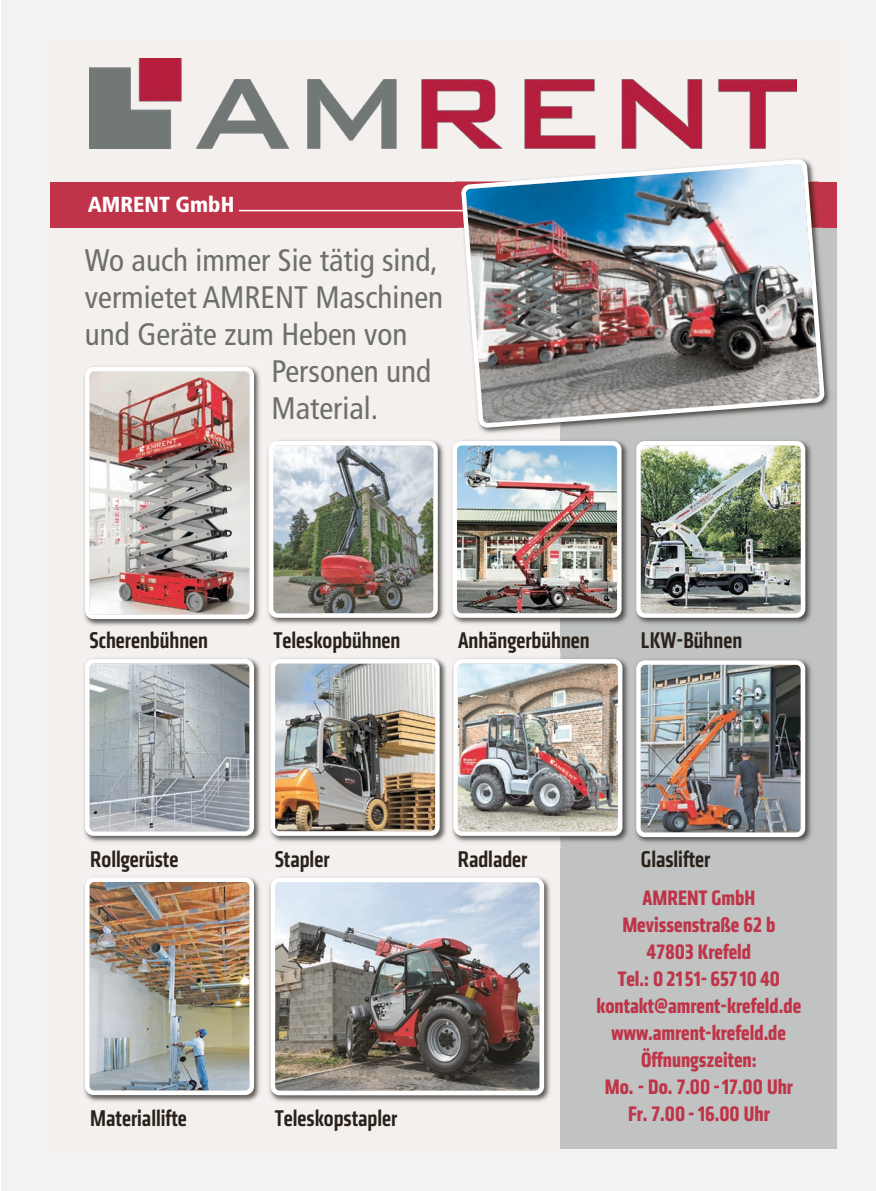
<style>
.page{position:relative;width:876px;height:1191px;background:#fff}
.page>*{position:absolute;margin:0;border:0;box-sizing:border-box;transform-origin:0 0}
.t1{font:condensed 31.05px "Frutiger LT";color:#6e6f6c}
.t2{font:500 condensed 23.55px "Klavika CH";color:#29211a}
.t3{font:700 condensed 21.75px/27px "Klavika CH";color:#bf3449;text-align:center}
.t4{font:900 condensed 21.75px "Frutiger LT";color:#fff}
</style>
<div class="page">
<div style="left:1px;top:0;width:875px;height:1191px;background:#f3f2f0"></div>
<div style="left:560px;top:226px;width:277px;height:922px;background:#c0c3c1"></div>
<img style="left:84px;top:653px;width:545px;height:194px">
<img style="left:453px;top:659px;width:169px;height:177px">
<img style="left:271px;top:659px;width:169px;height:177px">
<div style="left:50px;top:181px;width:787px;height:46px;background:#bf3449"></div>
<img style="left:453px;top:440px;width:359px;height:184px">
<img style="left:452px;top:441px;width:169px;height:177px">
<img style="left:83px;top:878px;width:468px;height:224px">
<img style="left:271px;top:877px;width:273px;height:218px">
<img style="left:636px;top:441px;width:169px;height:177px">
<img style="left:267px;top:440px;width:177px;height:184px">
<img style="left:269px;top:441px;width:169px;height:177px">
<img style="left:265px;top:653px;width:1px;height:194px">
<svg style="left:85px;top:659px;width:169px;height:177px;background:#abb2b6"></svg>
<img style="left:635px;top:659px;width:177px;height:184px">
<img style="left:636px;top:660px;width:169px;height:177px">
<img style="left:265px;top:878px;width:1px;height:224px">
<img style="left:85px;top:877px;width:169px;height:218px">
<img style="left:83px;top:366px;width:177px;height:260px">
<img style="left:85px;top:367px;width:169px;height:252px">
<hr style="left:239px;top:210px;width:563px;height:1px;background:#fff">
<img style="left:459px;top:227px;width:378px;height:207px">
<img style="left:461px;top:159px;width:364px;height:269px">
<img style="left:89px;top:59px;width:708px;height:89px">
<p class="t4" style="left:88px;top:191px;width:148px">AMRENT GmbH</p>
<h1 class="t1" style="left:85px;top:242px;width:354px">Wo auch immer Sie tätig sind,</h1>
<h1 class="t1" style="left:85px;top:279px;width:360px">vermietet AMRENT Maschinen</h1>
<h1 class="t1" style="left:85px;top:316px;width:324px">und Geräte zum Heben von</h1>
<h1 class="t1" style="left:272px;top:353px;width:161px">Personen und</h1>
<h1 class="t1" style="left:272px;top:390px;width:108px">Material.</h1>
<p class="t2" style="left:90px;top:625px;width:120px">Scherenbühnen</p>
<p class="t2" style="left:273px;top:625px;width:129px">Teleskopbühnen</p>
<p class="t2" style="left:458px;top:625px;width:133px">Anhängerbühnen</p>
<p class="t2" style="left:641px;top:625px;width:103px">LKW-Bühnen</p>
<p class="t2" style="left:90px;top:844px;width:90px">Rollgerüste</p>
<p class="t2" style="left:275px;top:844px;width:56px">Stapler</p>
<p class="t2" style="left:90px;top:1103px;width:98px">Materiallifte</p>
<p class="t2" style="left:275px;top:1103px;width:124px">Teleskopstapler</p>
<p class="t2" style="left:458px;top:844px;width:71px">Radlader</p>
<p class="t2" style="left:641px;top:844px;width:71px">Glaslifter</p>
<p class="t3" style="left:596px;top:884px;width:206px">AMRENT GmbH<br>Mevissenstraße 62 b<br>47803 Krefeld<br>Tel.: 0 2151- 65710 40 kontakt@amrent-krefeld.de www.amrent-krefeld.de<br>Öffnungszeiten:<br>Mo. - Do. 7.00 -17.00 Uhr<br>Fr. 7.00 - 16.00 Uhr</p>
</div>
